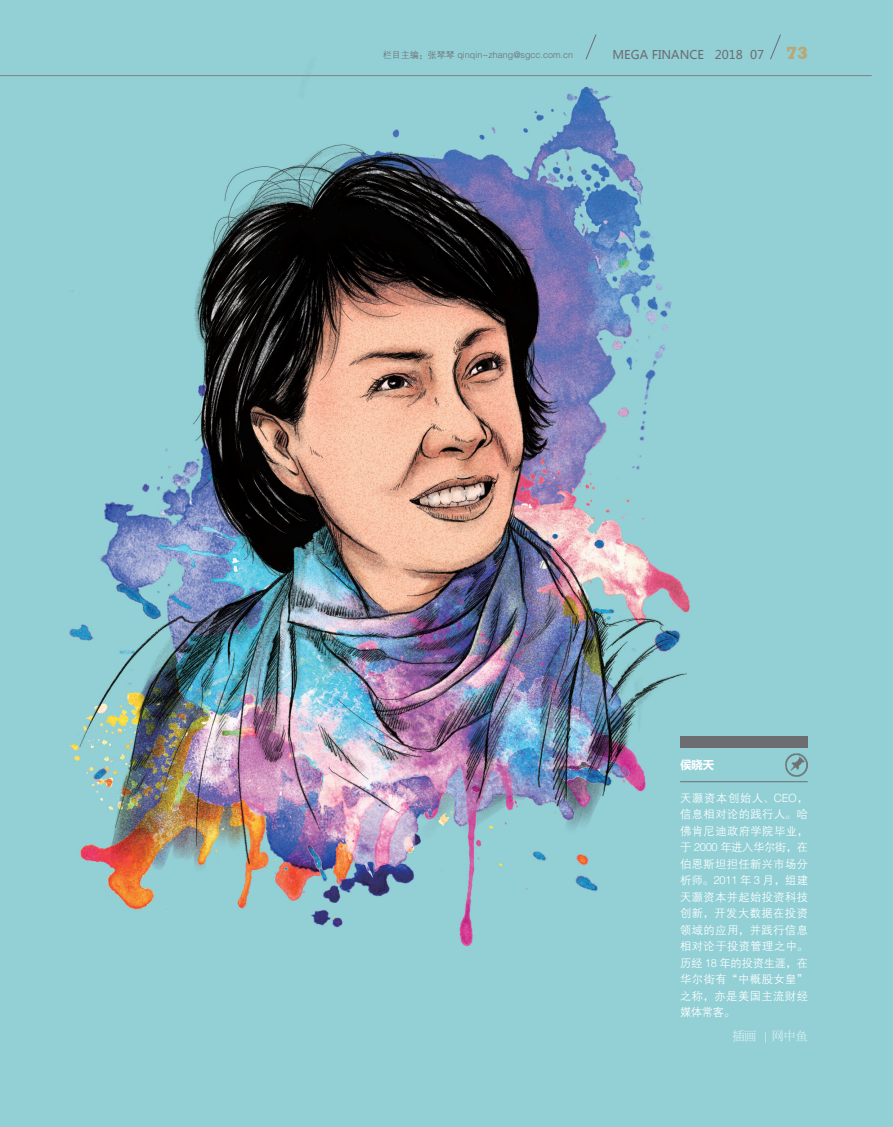
<style>
.page{position:relative;width:893px;height:1127px;background:#fff}
.page>*{position:absolute;margin:0;border:0;box-sizing:border-box;transform-origin:0 0}
.t1{font:800 16.95px "Stymie BT";color:#b8a779}
.t2{font:12px "Microsoft Ya Hei";color:#6c6d70}
.提文{font:12px "FZBSJW GB1 0";color:#fff}
.t3{font:12px "FZLTCHJW GB1 0";color:#fff}
.t4{font:11.25px/16.5px "FZZDXJW GB1 0";letter-spacing:.045em;color:#fff;text-align:justify}
.提文-2{font:9px "FZZDXJW GB1 0";color:#6c6d70}
</style>
<div class="page">
<img style="left:0;top:0;width:893px;height:1127px">
<hr style="left:680px;top:781px;width:128px;height:1px;background:#6c6d70">
<div style="left:680px;top:736px;width:128px;height:11px;background:#6c6d70"></div>
<img style="left:785px;top:753px;width:23px;height:23px">
<hr style="left:0;top:75px;width:872px;height:1px;background:#808285">
<svg style="left:585px;top:34px;width:12px;height:26px"></svg>
<svg style="left:770px;top:34px;width:11px;height:26px"></svg>
<p class="提文-2" style="left:383px;top:50px;width:192px">栏目主编：张琴琴 qinqin-zhang@sgcc.com.cn</p>
<p class="t2" style="left:612px;top:47px;width:153px">MEGA FINANCE 2018 07</p>
<p class="t1" style="left:786px;top:43px;width:23px">73</p>
<p class="t2" style="left:605px;top:47px;width:153px">MEGA FINANCE 2018 07</p>
<p class="t3" style="left:680px;top:759px;width:36px">侯晓天</p>
<p class="t4" style="left:680px;top:790px;width:129px">天灏资本创始人、CEO，信息相对论的践行人。哈佛肯尼迪政府学院毕业，于 2000 年进入华尔街，在伯恩斯坦担任新兴市场分析师。2011 年 3 月，组建天灏资本并起始投资科技创新，开发大数据在投资领域的应用，并践行信息相对论于投资管理之中。历经 18 年的投资生涯，在华尔街有“中概股女皇”之称，亦是美国主流财经媒体常客。</p>
<p class="提文" style="left:733px;top:1030px;width:77px">插画 ｜网中鱼</p>
</div>
